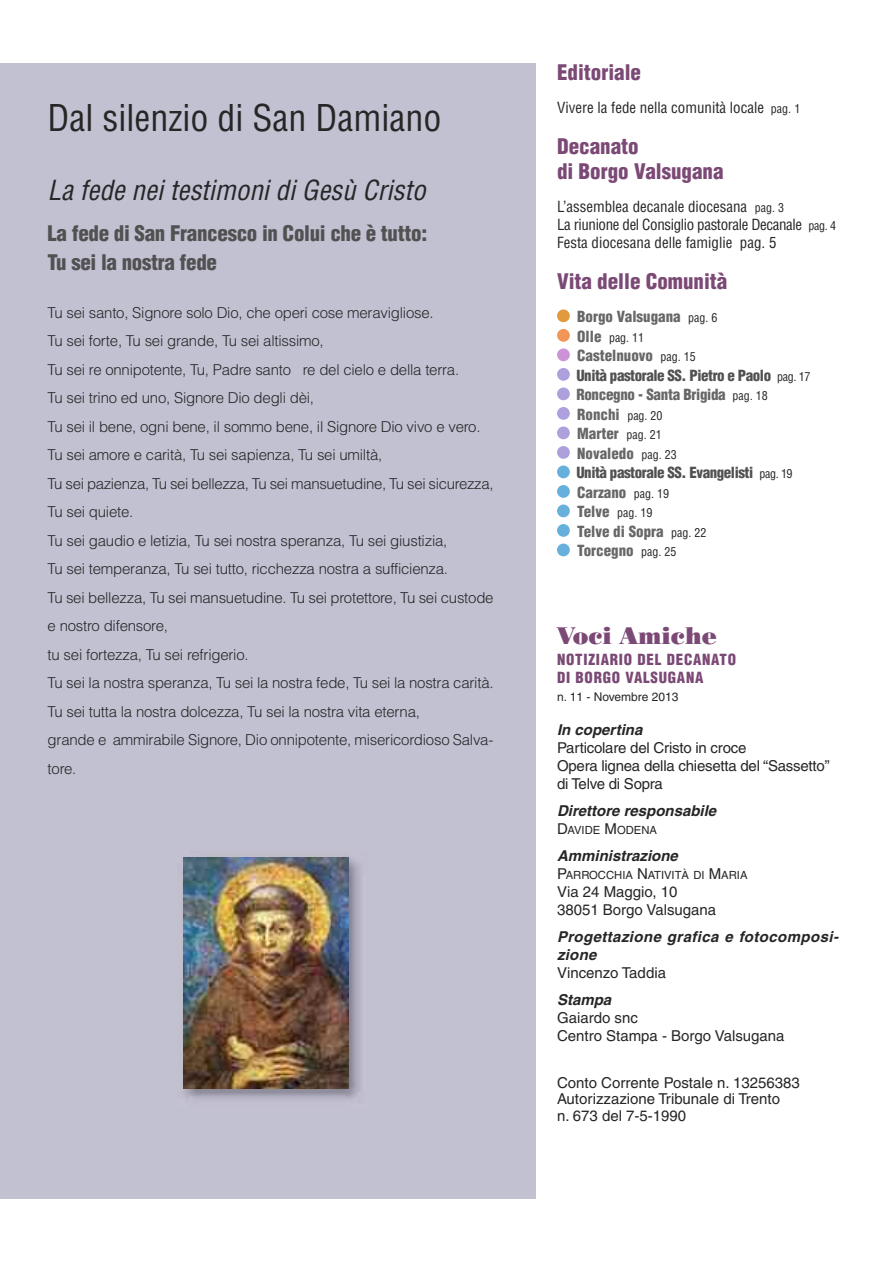
<style>
.page{position:relative;width:893px;height:1263px;background:#fff}
.page>*{position:absolute;margin:0;border:0;box-sizing:border-box;transform-origin:0 0}
.t1{font:condensed 36px "Helvetica";color:#272627}
.t2{font:italic condensed 27px "Helvetica";color:#272627}
.t3{font:24px "Poster Bodoni BT";color:#7b4975}
.t4{font:900 condensed 21px/29.7px "Helvetica";letter-spacing:-.015em;color:#525152}
.t5{font:900 condensed 21px/25.2px "Helvetica";color:#7b4975}
.t6{font:300 15px/28.5px "Helvetica";letter-spacing:-.015em;color:#272627}
.t7{font:15px/18px "Helvetica";color:#272627}
.t8{font:900 condensed 15px/19.5px "Helvetica";letter-spacing:-.02em;color:#686768}
.t9{font:condensed 15px/18.1px "Helvetica";color:#272627}
.t10{font:italic 700 15px "Helvetica";color:#272627}
.t11{font:900 condensed 15px/19.5px "Helvetica";color:#686768}
.t12{font:italic 700 15px/18px "Helvetica";letter-spacing:.025em;color:#272627}
.t13{font:900 condensed 15px/18px "Helvetica";letter-spacing:.05em;color:#7b4975}
.t14{font:condensed 12px "Helvetica";color:#272627}
.t15{font:12px "Helvetica";color:#272627}
.t16{font:11.25px "Helvetica";color:#272627}
.s1{font-size:12px}
.s2{font-weight:400;font-size:12px;color:#272627}
.s3{font-weight:900;font-size:15px;color:#686768}
.s4{color:#525152}
.s5{font-size:15px}
</style>
<div class="page">
<div style="left:557px;top:309px;width:13px;height:13px;background:#e19a3e;border-radius:50%"></div>
<div style="left:557px;top:329px;width:13px;height:13px;background:#f29556;border-radius:6px"></div>
<div style="left:557px;top:348px;width:13px;height:13px;background:#cc93d8;border-radius:6px"></div>
<div style="left:557px;top:387px;width:13px;height:13px;background:#ada0dd;border-radius:50%"></div>
<div style="left:557px;top:407px;width:13px;height:13px;background:#ada0dd;border-radius:6px"></div>
<div style="left:557px;top:446px;width:13px;height:13px;background:#ada0dd;border-radius:50%"></div>
<div style="left:557px;top:504px;width:13px;height:13px;background:#66b0db;border-radius:6px"></div>
<div style="left:557px;top:524px;width:13px;height:13px;background:#66b0db;border-radius:6px"></div>
<div style="left:557px;top:544px;width:13px;height:12px;background:#66b0db;border-radius:6px"></div>
<div style="left:557px;top:368px;width:13px;height:13px;background:#ada0dd;border-radius:50%"></div>
<div style="left:557px;top:426px;width:13px;height:13px;background:#ada0dd;border-radius:6px"></div>
<div style="left:557px;top:465px;width:13px;height:13px;background:#66b0db;border-radius:6px"></div>
<div style="left:557px;top:485px;width:13px;height:13px;background:#66b0db;border-radius:6px"></div>
<div style="left:0;top:64px;width:536px;height:1135px;background:#c1c1d2"></div>
<img style="left:183px;top:857px;width:177px;height:242px">
<img style="left:184px;top:858px;width:165px;height:231px">
<h1 class="t1" style="left:48px;top:98px;width:395px">Dal silenzio di San Damiano</h1>
<h2 class="t2" style="left:48px;top:175px;width:384px">La fede nei testimoni di Gesù Cristo</h2>
<h3 class="t4" style="left:48px;top:219px;width:381px">La fede di San Francesco in Colui che è tutto:<br>Tu sei la nostra fede</h3>
<p class="t6" style="left:48px;top:300px;width:447px">Tu sei santo, Signore solo Dio, che operi cose meravigliose.<br>Tu sei forte, Tu sei grande, Tu sei altissimo,<br>Tu sei re onnipotente, Tu, Padre santo re del cielo e della terra.<br>Tu sei trino ed uno, Signore Dio degli dèi,<br>Tu sei il bene, ogni bene, il sommo bene, il Signore Dio vivo e vero.<br>Tu sei amore e carità, Tu sei sapienza, Tu sei umiltà,<br>Tu sei pazienza, Tu sei bellezza, Tu sei mansuetudine, Tu sei sicurezza, Tu sei quiete.<br>Tu sei gaudio e letizia, Tu sei nostra speranza, Tu sei giustizia,<br>Tu sei temperanza, Tu sei tutto, ricchezza nostra a sufficienza.<br>Tu sei bellezza, Tu sei mansuetudine. Tu sei protettore, Tu sei custode e nostro difensore,<br>tu sei fortezza, Tu sei refrigerio.<br>Tu sei la nostra speranza, Tu sei la nostra fede, Tu sei la nostra carità.<br>Tu sei tutta la nostra dolcezza, Tu sei la nostra vita eterna,<br>grande e ammirabile Signore, Dio onnipotente, misericordioso Salva&shy;tore.</p>
<h3 class="t5" style="left:557px;top:60px;width:85px">Editoriale</h3>
<p class="t9" style="left:557px;top:99px;width:245px">Vivere la fede nella comunità locale <span class="s1">pag. 1</span></p>
<h3 class="t5" style="left:557px;top:134px;width:168px">Decanato<br>di Borgo Valsugana</h3>
<p class="t9" style="left:557px;top:198px;width:281px">L’assemblea decanale diocesana <span class="s1">pag. 3<br></span>La riunione del Consiglio pastorale Decanale <span class="s1">pag. 4<br></span>Festa diocesana delle famiglie pag. 5</p>
<h3 class="t5" style="left:557px;top:269px;width:172px">Vita delle Comunità</h3>
<p class="t11" style="left:577px;top:307px;width:142px">Borgo Valsugana <span class="s2">pag. 6</span></p>
<p class="t14" style="left:577px;top:331px;width:69px"><span class="s3">Olle</span> pag. 11</p>
<p class="t8" style="left:576px;top:346px;width:236px">Castelnuovo <span class="s2">pag. 15<br></span><span class="s4">Unità pastorale SS. Pietro e Paolo</span> <span class="s2">pag. 17<br></span>Roncegno - Santa Brigida <span class="s2">pag. 18<br></span>Ronchi <span class="s2">pag. 20<br></span>Marter <span class="s2">pag. 21<br></span>Novaledo <span class="s2">pag. 23<br></span><span class="s4">Unità pastorale SS. Evangelisti</span> <span class="s2">pag. 19<br></span>Carzano <span class="s2">pag. 19</span></p>
<p class="t14" style="left:577px;top:506px;width:77px"><span class="s3">Telve</span> pag. 19</p>
<p class="t11" style="left:577px;top:522px;width:131px">Telve di Sopra <span class="s2">pag. 22<br></span>Torcegno <span class="s2">pag. 25</span></p>
<h3 class="t3" style="left:557px;top:621px;width:161px">Voci Amiche</h3>
<p class="t13" style="left:557px;top:651px;width:181px">NOTIZIARIO DEL DECANATO<br>DI BORGO VALSUGANA</p>
<p class="t15" style="left:557px;top:692px;width:123px">n. 11 - Novembre 2013</p>
<p class="t10" style="left:557px;top:725px;width:87px">In copertina</p>
<p class="t7" style="left:557px;top:740px;width:274px">Particolare del Cristo in croce<br>Opera lignea della chiesetta del “Sassetto” di Telve di Sopra</p>
<p class="t10" style="left:557px;top:806px;width:161px">Direttore responsabile</p>
<p class="t16" style="left:557px;top:826px;width:102px"><span class="s5">D</span>AVIDE <span class="s5">M</span>ODENA</p>
<p class="t10" style="left:557px;top:851px;width:122px">Amministrazione</p>
<p class="t16" style="left:557px;top:871px;width:192px"><span class="s5">P</span>ARROCCHIA <span class="s5">N</span>ATIVITÀ DI <span class="s5">M</span>ARIA</p>
<p class="t7" style="left:557px;top:884px;width:161px">Via 24 Maggio, 10<br>38051 Borgo Valsugana</p>
<p class="t12" style="left:557px;top:929px;width:282px">Progettazione grafica e fotocomposi&shy;zione</p>
<p class="t7" style="left:557px;top:965px;width:110px">Vincenzo Taddia</p>
<p class="t10" style="left:557px;top:995px;width:56px">Stampa</p>
<p class="t7" style="left:557px;top:1010px;width:229px">Gaiardo snc<br>Centro Stampa - Borgo Valsugana</p>
<p class="t7" style="left:557px;top:1076px;width:244px;line-height:16.5px">Conto Corrente Postale n. 13256383<br>Autorizzazione Tribunale di Trento<br>n. 673 del 7-5-1990</p>
</div>
